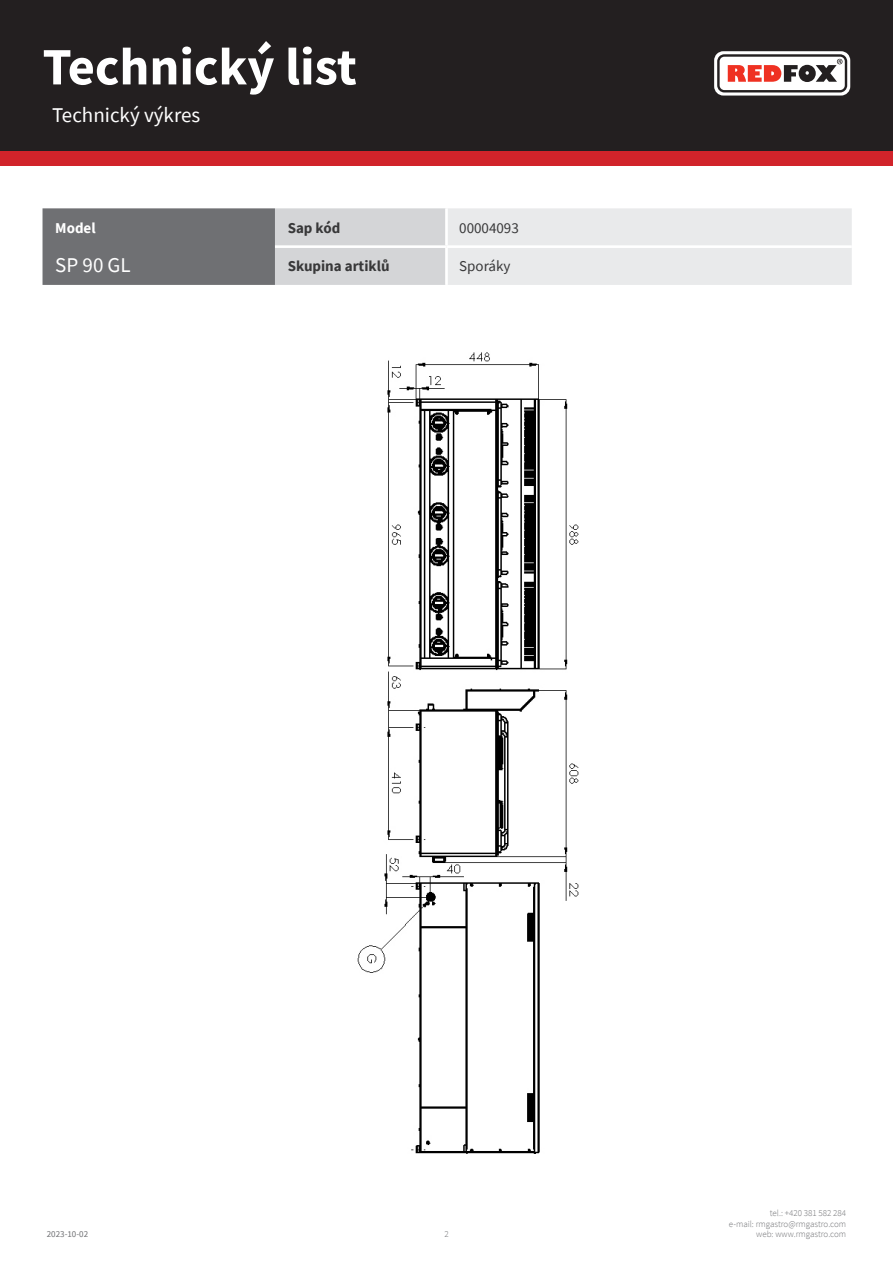
<style>
.page{position:relative;width:893px;height:1263px;background:#fff}
.page>*{position:absolute;margin:0;border:0;box-sizing:border-box;transform-origin:0 0}
.t1{font:700 52.5px "Source Sans Pro";color:#fff}
.kapitola{font:21px "Source Sans Pro";color:#fff}
.tabulka_-_headline{font:21px "Source Sans Pro";color:#fff}
.tabulka_-_text{font:700 15px "Source Sans Pro";color:#383839}
.tabulka_-_text-2{font:15px "Source Sans Pro";color:#383839}
.tabulka_-_text-3{font:700 15px "Source Sans Pro";color:#fff}
.t2{font:300 9px/10.8px "Source Sans Pro";color:#6f7073;text-align:right}
.t3{font:9px "Source Sans Pro";color:#6f7073}
</style>
<div class="page">
<div style="left:0;top:0;width:893px;height:166px;background:#d1232a"></div>
<div style="left:0;top:0;width:893px;height:151px;background:#231f20"></div>
<svg style="left:714px;top:51px;width:136px;height:45px"></svg>
<img style="left:357px;top:352px;width:222px;height:802px">
<svg style="left:43px;top:208px;width:809px;height:77px"></svg>
<hr style="left:445px;top:208px;width:3px;height:37px;background:#fff">
<hr style="left:275px;top:245px;width:171px;height:3px;background:#fff">
<hr style="left:446px;top:245px;width:406px;height:3px;background:#fff">
<hr style="left:445px;top:248px;width:3px;height:37px;background:#fff">
<h1 class="t1" style="left:43px;top:31px;width:316px">Technický list</h1>
<p class="kapitola" style="left:52px;top:101px;width:150px">Technický výkres</p>
<p class="tabulka_-_text-3" style="left:55px;top:218px;width:42px">Model</p>
<p class="tabulka_-_text" style="left:288px;top:218px;width:54px">Sap kód</p>
<p class="tabulka_-_text-2" style="left:459px;top:219px;width:61px">00004093</p>
<p class="tabulka_-_headline" style="left:55px;top:251px;width:77px">SP 90 GL</p>
<p class="tabulka_-_text" style="left:288px;top:256px;width:103px">Skupina artiklů</p>
<p class="tabulka_-_text-2" style="left:459px;top:257px;width:53px">Sporáky</p>
<p class="t3" style="left:47px;top:1229px;width:43px">2023-10-02</p>
<p class="t2" style="left:444px;top:1229px;width:6px">2</p>
<p class="t2" style="left:729px;top:1207px;width:119px">tel.: +420 381 582 284<br>e-mail: rmgastro@rmgastro.com web: www.rmgastro.com</p>
</div>
